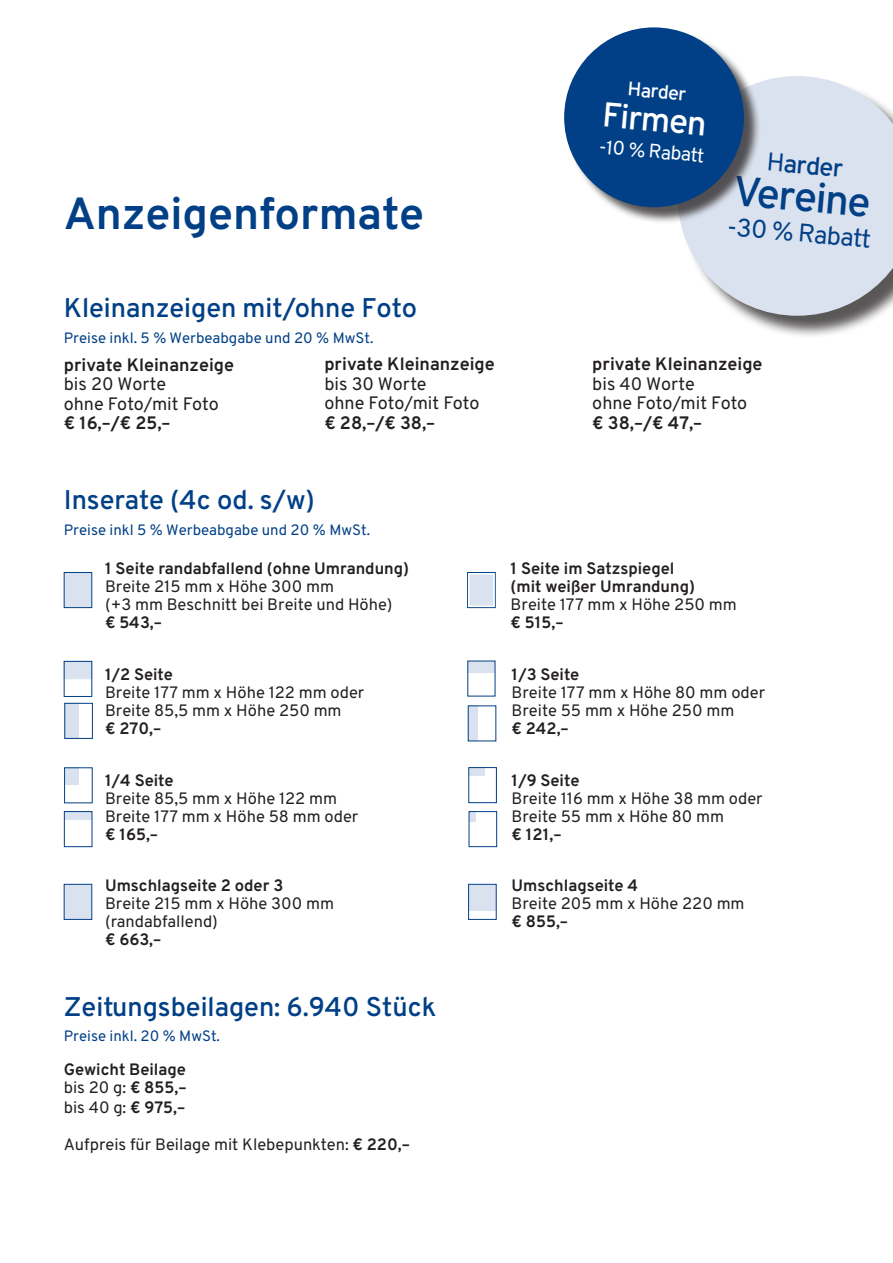
<style>
.page{position:relative;width:893px;height:1263px;background:#fff}
.page>*{position:absolute;margin:0;border:0;box-sizing:border-box;transform-origin:0 0}
.t1{font:700 45px "Overpass";color:#014086}
.t2{font:600 42px "Overpass";color:#014086}
.t3{font:600 34.5px "Overpass";color:#fff}
.t4{font:600 27px "Overpass";color:#014086}
.t5{font:25.5px "Overpass";color:#014086}
.t6{font:600 25.5px "Overpass";color:#014086}
.t7{font:19.5px "Overpass";color:#fff}
.t8{font:600 19.5px "Overpass";color:#fff}
.t9{font:700 18px "Overpass";color:#231f20}
.t10{font:18px/19.5px "Overpass";color:#231f20}
.t11{font:16.5px/18px "Overpass";color:#231f20}
.t12{font:700 16.5px/18px "Overpass";color:#231f20}
.t13{font:15px "Overpass";color:#014086}
.s1{font-weight:400}
.s2{font-weight:700}
</style>
<div class="page">
<div style="left:467px;top:572px;width:29px;height:36px;background:#dbe2ef;border:1px solid #014086"></div>
<div style="left:680px;top:79px;width:213px;height:260px;background:#231f20;opacity:.75"></div>
<svg style="left:680px;top:76px;width:213px;height:240px;background:#dadfeb"></svg>
<div style="left:64px;top:572px;width:28px;height:36px;background:#dbe2ef;border:1px solid #014086"></div>
<div style="left:64px;top:661px;width:28px;height:18px;background:#dbe2ef"></div>
<div style="left:64px;top:661px;width:28px;height:36px;border:1px solid #014086"></div>
<div style="left:65px;top:768px;width:13px;height:17px;background:#dbe2ef"></div>
<div style="left:468px;top:573px;width:27px;height:34px;border:2px solid #fff"></div>
<div style="left:469px;top:884px;width:27px;height:26px;background:#dbe2ef"></div>
<div style="left:64px;top:884px;width:28px;height:36px;background:#dbe2ef;border:1px solid #014086"></div>
<div style="left:65px;top:811px;width:27px;height:9px;background:#dbe2ef"></div>
<div style="left:64px;top:811px;width:28px;height:36px;border:1px solid #014086"></div>
<div style="left:468px;top:661px;width:27px;height:12px;background:#dbe2ef"></div>
<div style="left:468px;top:706px;width:10px;height:35px;background:#dbe2ef"></div>
<div style="left:469px;top:767px;width:15px;height:9px;background:#dbe2ef"></div>
<div style="left:468px;top:767px;width:29px;height:36px;border:1px solid #014086"></div>
<div style="left:469px;top:811px;width:7px;height:11px;background:#dbe2ef"></div>
<div style="left:469px;top:811px;width:28px;height:36px;border:1px solid #014086"></div>
<div style="left:566px;top:30px;width:195px;height:195px;background:#231f20;opacity:.75"></div>
<div style="left:564px;top:27px;width:180px;height:180px;background:#014086;border-radius:50%"></div>
<div style="left:65px;top:703px;width:14px;height:36px;background:#dbe2ef"></div>
<div style="left:64px;top:703px;width:29px;height:36px;border:1px solid #014086"></div>
<div style="left:468px;top:884px;width:29px;height:36px;border:1px solid #014086"></div>
<h1 class="t1" style="left:64px;top:186px;width:362px">Anzeigenformate</h1>
<h3 class="t4" style="left:64px;top:291px;width:355px">Kleinanzeigen mit/ohne Foto</h3>
<p class="t13" style="left:64px;top:328px;width:311px">Preise inkl. 5 % Werbeabgabe und 20 % MwSt.</p>
<p class="t9" style="left:64px;top:353px;width:172px">private Kleinanzeige</p>
<p class="t10" style="left:64px;top:374px;width:156px">bis 20 Worte<br>ohne Foto/mit Foto</p>
<p class="t9" style="left:64px;top:412px;width:108px">€ 16,–/€ 25,–</p>
<p class="t9" style="left:324px;top:353px;width:172px">private Kleinanzeige</p>
<p class="t10" style="left:324px;top:374px;width:156px">bis 30 Worte<br>ohne Foto/mit Foto</p>
<p class="t9" style="left:324px;top:412px;width:112px">€ 28,–/€ 38,–</p>
<p class="t8" style="left:629px;top:77px;width:60px;rotate:5deg">Harder</p>
<h3 class="t3" style="left:604px;top:93px;width:106px;rotate:5deg">Firmen</h3>
<p class="t7" style="left:600px;top:134px;width:107px;rotate:5deg">-10 % Rabatt</p>
<h3 class="t6" style="left:768px;top:146px;width:78px;rotate:5deg"><span class="s1">H</span>arder</h3>
<h2 class="t2" style="left:736px;top:165px;width:139px;rotate:5deg">Vereine</h2>
<h3 class="t5" style="left:729px;top:211px;width:146px;rotate:5deg">-30 % Rabatt</h3>
<p class="t9" style="left:592px;top:353px;width:172px">private Kleinanzeige</p>
<p class="t10" style="left:592px;top:374px;width:156px">bis 40 Worte<br>ohne Foto/mit Foto</p>
<p class="t9" style="left:592px;top:411px;width:111px">€ 38,–/€ 47,–</p>
<h3 class="t4" style="left:64px;top:483px;width:253px">Inserate (4c od. s/w)</h3>
<p class="t13" style="left:64px;top:520px;width:308px">Preise inkl 5 % Werbeabgabe und 20 % MwSt.</p>
<p class="t12" style="left:105px;top:559px;width:305px">1 Seite randabfallend (ohne Umrandung)</p>
<p class="t11" style="left:105px;top:577px;width:289px">Breite 215 mm x Höhe 300 mm<br>(+3 mm Beschnitt bei Breite und Höhe)</p>
<p class="t12" style="left:105px;top:613px;width:58px">€ 543,–</p>
<p class="t12" style="left:105px;top:665px;width:69px">1/2 Seite</p>
<p class="t11" style="left:105px;top:683px;width:261px">Breite 177 mm x Höhe 122 mm oder<br>Breite 85,5 mm x Höhe 250 mm</p>
<p class="t12" style="left:105px;top:719px;width:58px">€ 270,–</p>
<p class="t12" style="left:105px;top:771px;width:70px">1/4 Seite</p>
<p class="t11" style="left:105px;top:789px;width:255px">Breite 85,5 mm x Höhe 122 mm<br>Breite 177 mm x Höhe 58 mm oder</p>
<p class="t12" style="left:105px;top:825px;width:54px">€ 165,–</p>
<p class="t12" style="left:105px;top:876px;width:180px">Umschlagseite 2 oder 3</p>
<p class="t11" style="left:105px;top:894px;width:230px">Breite 215 mm x Höhe 300 mm (randabfallend)</p>
<p class="t12" style="left:105px;top:930px;width:58px">€ 663,–</p>
<h3 class="t4" style="left:64px;top:990px;width:374px">Zeitungsbeilagen: 6.940 Stück</h3>
<p class="t13" style="left:64px;top:1027px;width:158px">Preise inkl. 20 % MwSt.</p>
<p class="t12" style="left:64px;top:1060px;width:124px">Gewicht Beilage <span class="s1">bis 20 g:</span> € 855,–</p>
<p class="t11" style="left:64px;top:1098px;width:123px">bis 40 g: <span class="s2">€ 975,–</span></p>
<p class="t11" style="left:64px;top:1136px;width:348px">Aufpreis für Beilage mit Klebepunkten: <span class="s2">€ 220,–</span></p>
<p class="t12" style="left:511px;top:559px;width:186px">1 Seite im Satzspiegel (mit weißer Umrandung)</p>
<p class="t11" style="left:511px;top:595px;width:228px">Breite 177 mm x Höhe 250 mm</p>
<p class="t12" style="left:511px;top:613px;width:54px">€ 515,–</p>
<p class="t12" style="left:512px;top:665px;width:69px">1/3 Seite</p>
<p class="t11" style="left:512px;top:683px;width:255px">Breite 177 mm x Höhe 80 mm oder<br>Breite 55 mm x Höhe 250 mm</p>
<p class="t12" style="left:512px;top:719px;width:59px">€ 242,–</p>
<p class="t12" style="left:512px;top:771px;width:69px">1/9 Seite</p>
<p class="t11" style="left:512px;top:789px;width:253px">Breite 116 mm x Höhe 38 mm oder<br>Breite 55 mm x Höhe 80 mm</p>
<p class="t12" style="left:512px;top:825px;width:51px">€ 121,–</p>
<p class="t12" style="left:512px;top:876px;width:128px">Umschlagseite 4</p>
<p class="t11" style="left:512px;top:894px;width:234px">Breite 205 mm x Höhe 220 mm</p>
<p class="t12" style="left:512px;top:912px;width:58px">€ 855,–</p>
</div>
